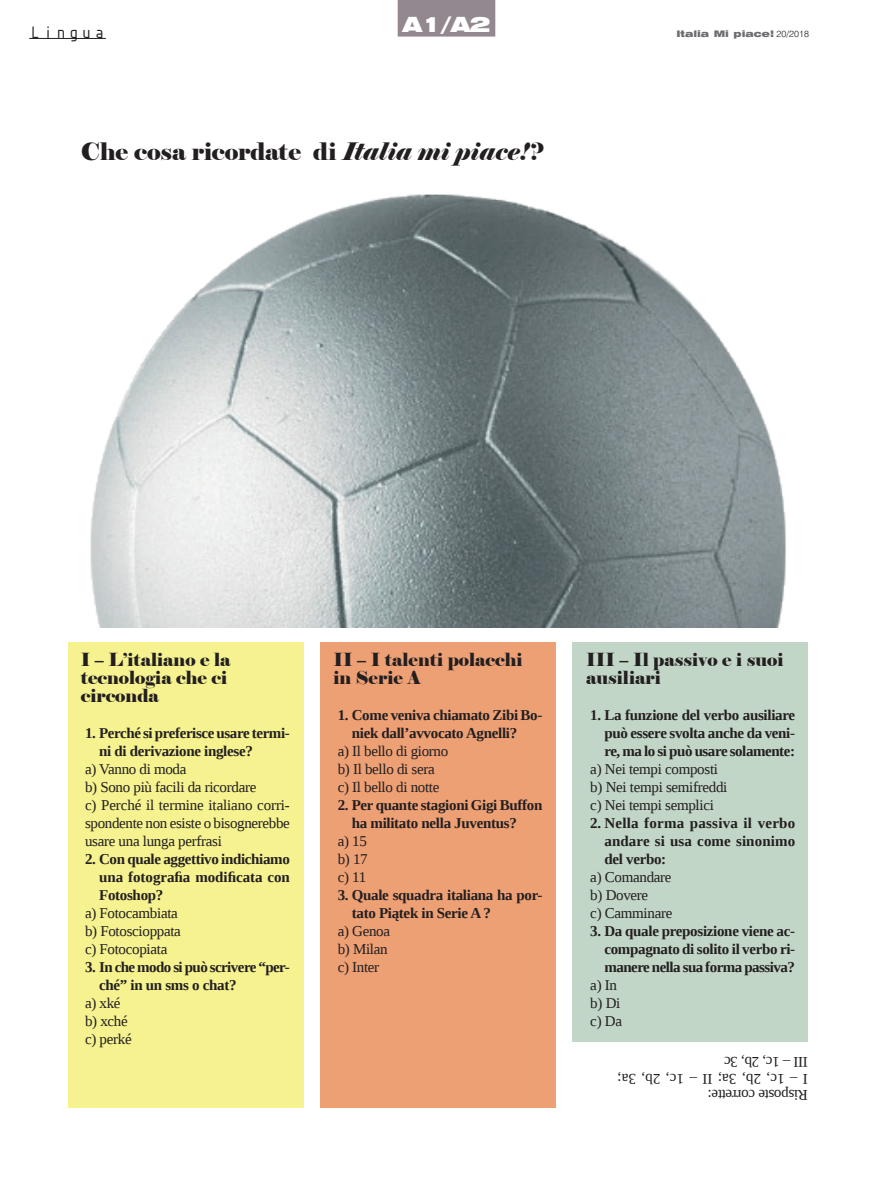
<style>
.page{position:relative;width:893px;height:1178px;background:#fff}
.page>*{position:absolute;margin:0;border:0;box-sizing:border-box;transform-origin:0 0}
.t1{font:24px "Elephant";color:#231f20}
.t2{font:900 expanded 21px "Swis 721 Blk Ex PL";color:#fff;scale:1.04 1}
.t3{font:18px/18px "Elephant";color:#231f20}
.t4{font:18px "ISOCTEUR";color:#231f20}
.t5{font:700 15px/18px "Liberation Serif";letter-spacing:-.02em;color:#231f20}
.t6{font:15px/18px "Liberation Serif";letter-spacing:-.02em;color:#231f20}
.t7{font:900 expanded 9px "Swis 721 Blk Ex PL";color:#6c6d70;scale:1.04 1}
.s1{font-style:italic}
.s2{font-family:"Swis 721 Lt PL";font-weight:300;font-stretch:normal;color:#231f20}
</style>
<div class="page">
<hr style="left:29px;top:38px;width:77px;height:1px;background:#231f20">
<div style="left:398px;top:0;width:97px;height:37px;background:#938890"></div>
<div style="left:68px;top:642px;width:235px;height:465px;background:#f5f28f"></div>
<div style="left:321px;top:642px;width:235px;height:465px;background:#eea075"></div>
<div style="left:573px;top:642px;width:235px;height:400px;background:#c2d6c8"></div>
<img style="left:90px;top:194px;width:696px;height:433px">
<p class="t4" style="left:29px;top:21px;width:78px">Lingua</p>
<h2 class="t2" style="left:402px;top:12px;width:86px">A1/A2</h2>
<h1 class="t1" style="left:81px;top:136px;width:465px">Che cosa ricordate di <span class="s1">Italia mi piace!</span>?</h1>
<p class="t7" style="left:677px;top:29px;width:129px">Italia Mi piace! <span class="s2">20/2018</span></p>
<p class="t3" style="left:81px;top:651px;width:151px">I – L’italiano e la tecnologia che ci circonda</p>
<p class="t5" style="left:99px;top:724px;width:192px;text-indent:-14px">1. Perché si preferisce usare termi&shy;ni di derivazione inglese?</p>
<p class="t6" style="left:85px;top:760px;width:206px">a) Vanno di moda<br>b) Sono più facili da ricordare<br>c) Perché il termine italiano corri&shy;spondente non esiste o bisognerebbe usare una lunga perfrasi</p>
<p class="t5" style="left:99px;top:850px;width:192px;text-align:justify;text-indent:-14px">2. Con quale aggettivo indichiamo una fotografia modificata con Fotoshop?</p>
<p class="t6" style="left:85px;top:904px;width:97px">a) Fotocambiata b) Fotoscioppata c) Fotocopiata</p>
<p class="t5" style="left:99px;top:958px;width:192px;text-indent:-14px">3. In che modo si può scrivere “per&shy;ché” in un sms o chat?</p>
<p class="t6" style="left:85px;top:994px;width:48px">a) xké b) xché c) perké</p>
<p class="t3" style="left:333px;top:651px;width:191px">II – I talenti polacchi in Serie A</p>
<p class="t5" style="left:352px;top:706px;width:192px;text-indent:-14px">1. Come veniva chiamato Zibi Bo&shy;niek dall’avvocato Agnelli?</p>
<p class="t6" style="left:338px;top:742px;width:112px">a) Il bello di giorno b) Il bello di sera c) Il bello di notte</p>
<p class="t5" style="left:352px;top:796px;width:192px;text-indent:-14px">2. Per quante stagioni Gigi Buffon ha militato nella Juventus?</p>
<p class="t6" style="left:338px;top:832px;width:32px;text-align:justify">a) 15 b) 17 c) 11</p>
<p class="t5" style="left:352px;top:886px;width:192px;text-indent:-14px">3. Quale squadra italiana ha por&shy;tato Piątek in Serie A ?</p>
<p class="t6" style="left:338px;top:922px;width:54px">a) Genoa b) Milan c) Inter</p>
<p class="t3" style="left:586px;top:651px;width:199px">III – Il passivo e i suoi ausiliari</p>
<p class="t5" style="left:604px;top:706px;width:192px;text-align:justify;text-indent:-14px">1. La funzione del verbo ausiliare può essere svolta anche da veni&shy;re, ma lo si può usare solamente:</p>
<p class="t6" style="left:590px;top:760px;width:139px">a) Nei tempi composti b) Nei tempi semifreddi c) Nei tempi semplici</p>
<p class="t5" style="left:604px;top:814px;width:192px;text-align:justify;text-indent:-14px">2. Nella forma passiva il verbo andare si usa come sinonimo del verbo:</p>
<p class="t6" style="left:590px;top:868px;width:84px">a) Comandare b) Dovere<br>c) Camminare</p>
<p class="t5" style="left:604px;top:922px;width:192px;text-align:justify;text-indent:-14px">3. Da quale preposizione viene ac&shy;compagnato di solito il verbo ri&shy;manere nella sua forma passiva?</p>
<p class="t6" style="left:590px;top:976px;width:33px">a) In b) Di c) Da</p>
<p class="t6" style="left:808px;top:1103px;width:192px;line-height:16.5px;rotate:-180deg">Risposte corrette:<br>I – 1c, 2b, 3a; II – 1c, 2b, 3a;<br>III – 1c, 2b, 3c</p>
</div>
